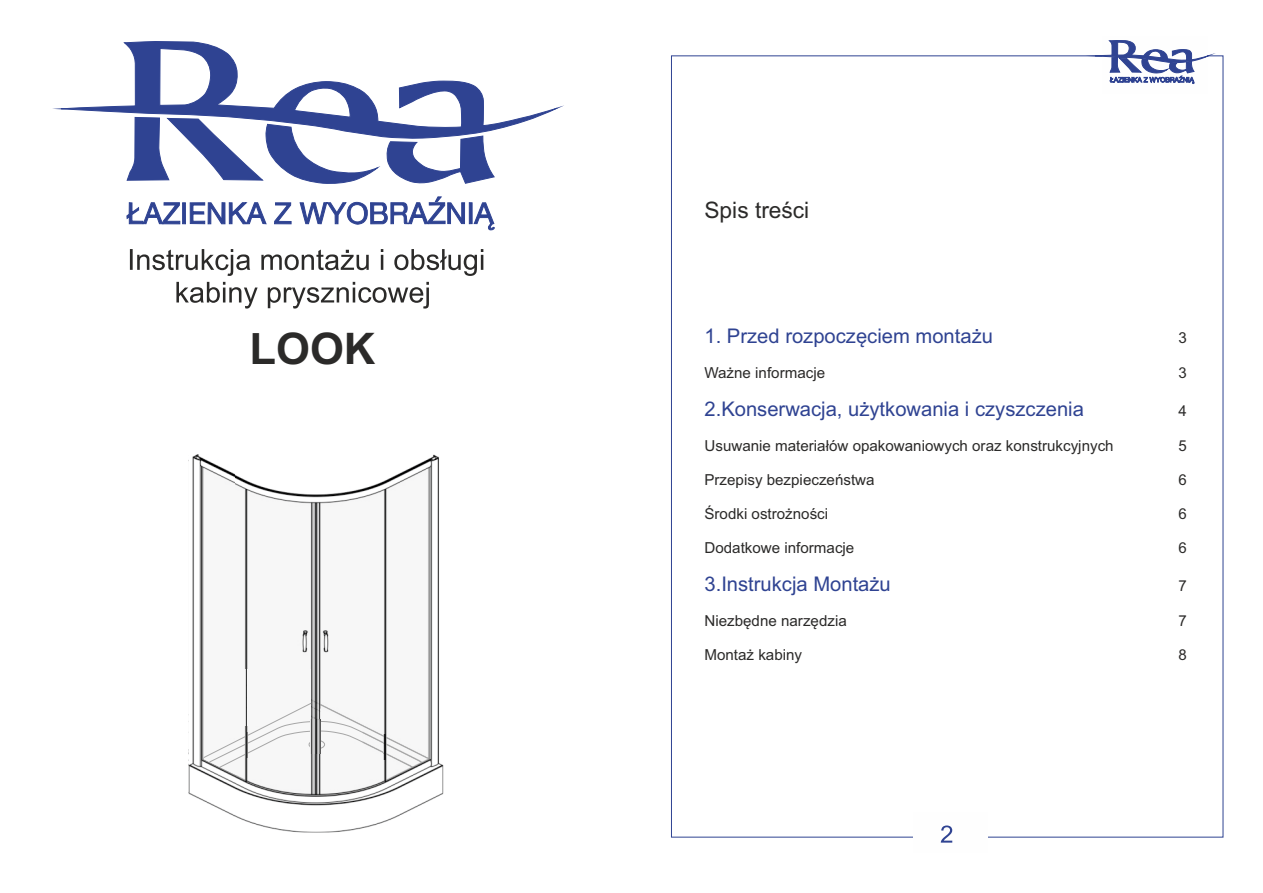
<style>
.page{position:relative;width:1263px;height:893px;background:#fff}
.page>*{position:absolute;margin:0;border:0;box-sizing:border-box;transform-origin:0 0}
.t1{font:700 43.5px "Arial";color:#2b2a29}
.t2{font:22.65px "Arial";color:#2b2a29}
.t3{font:20.25px "Arial";color:#2f4392}
.t4{font:15.15px "Arial";color:#2b2a29}
.t5{font:15px "Arial";color:#2b2a29}
</style>
<div class="page">
<svg style="left:130px;top:249px;width:353px;height:27px"></svg>
<svg style="left:53px;top:41px;width:511px;height:190px"></svg>
<svg style="left:176px;top:282px;width:253px;height:27px"></svg>
<svg style="left:941px;top:825px;width:11px;height:18px"></svg>
<svg style="left:1082px;top:40px;width:138px;height:44px"></svg>
<img style="left:234px;top:454px;width:209px;height:378px">
<img style="left:188px;top:454px;width:46px;height:363px">
<img style="left:248px;top:670px;width:63px;height:32px">
<img style="left:208px;top:670px;width:37px;height:32px">
<img style="left:234px;top:771px;width:3px;height:4px">
<img style="left:204px;top:771px;width:30px;height:4px">
<svg style="left:188px;top:702px;width:241px;height:69px"></svg>
<img style="left:383px;top:735px;width:3px;height:25px">
<h1 class="t1" style="left:250px;top:332px;width:127px">LOOK</h1>
<h2 class="t2" style="left:704px;top:202px;width:106px">Spis treści</h2>
<h3 class="t3" style="left:704px;top:328px;width:290px">1. Przed rozpoczęciem montażu</h3>
<p class="t4" style="left:704px;top:367px;width:122px">Ważne informacje</p>
<h3 class="t3" style="left:704px;top:402px;width:381px">2.Konserwacja, użytkowania i czyszczenia</h3>
<p class="t4" style="left:704px;top:440px;width:411px">Usuwanie materiałów opakowaniowych oraz konstrukcyjnych</p>
<p class="t4" style="left:704px;top:474px;width:172px">Przepisy bezpieczeństwa</p>
<p class="t4" style="left:704px;top:508px;width:125px">Środki ostrożności</p>
<p class="t4" style="left:704px;top:542px;width:151px">Dodatkowe informacje</p>
<h3 class="t3" style="left:704px;top:576px;width:188px">3.Instrukcja Montażu</h3>
<p class="t4" style="left:704px;top:615px;width:144px">Niezbędne narzędzia</p>
<p class="t4" style="left:704px;top:649px;width:99px">Montaż kabiny</p>
<p class="t4" style="left:1178px;top:332px;width:10px">3</p>
<p class="t5" style="left:1178px;top:367px;width:10px">3</p>
<p class="t5" style="left:1178px;top:405px;width:10px">4</p>
<p class="t5" style="left:1178px;top:440px;width:10px">5</p>
<p class="t5" style="left:1178px;top:474px;width:10px">6</p>
<p class="t5" style="left:1178px;top:508px;width:10px">6</p>
<p class="t5" style="left:1178px;top:542px;width:10px">6</p>
<p class="t5" style="left:1178px;top:580px;width:10px">7</p>
<p class="t5" style="left:1178px;top:615px;width:10px">7</p>
<p class="t5" style="left:1178px;top:649px;width:10px">8</p>
</div>
